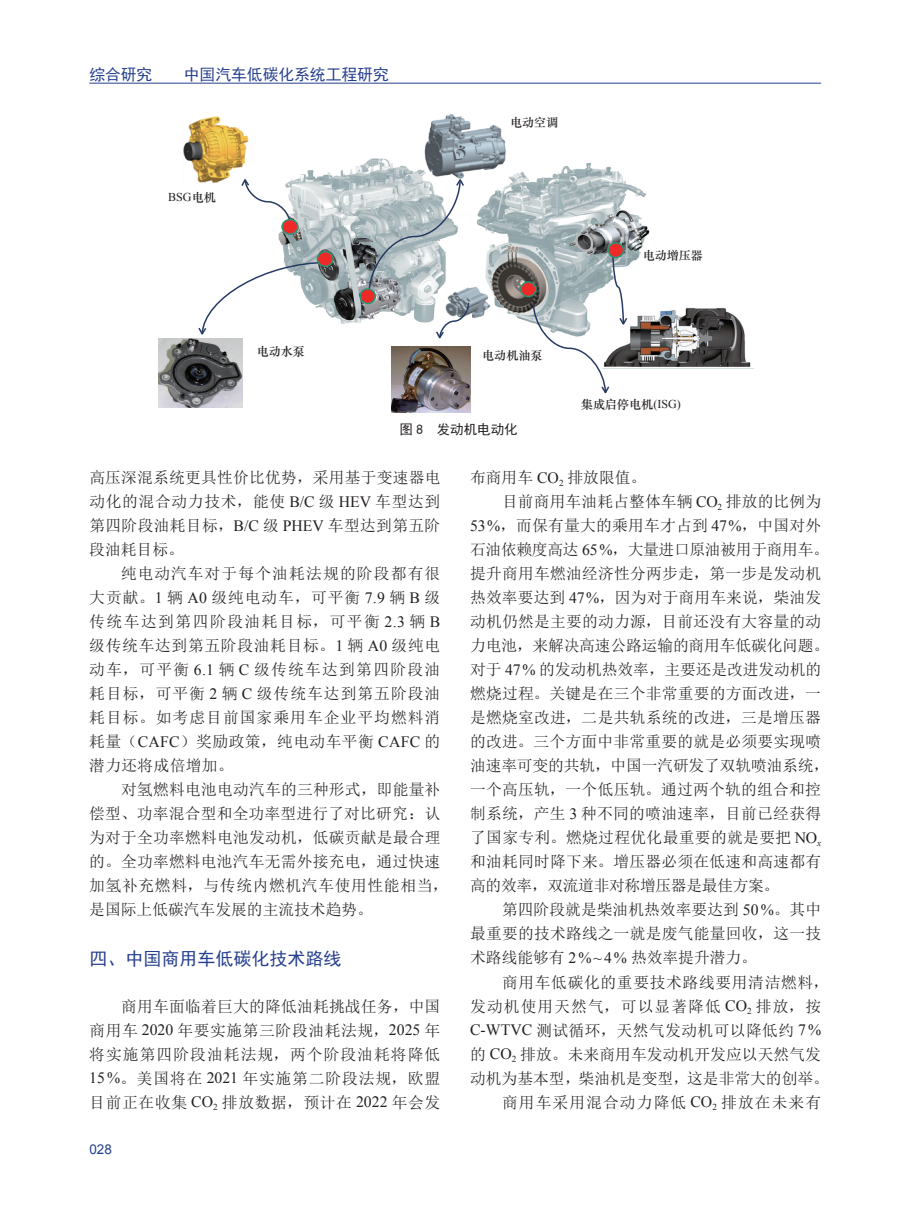
<style>
.page{position:relative;width:919px;height:1217px;background:#fff}
.page>*{position:absolute;margin:0;border:0;box-sizing:border-box;transform-origin:0 0}
.t1{font:18px "Sim Hei";color:#253f8e}
.t2{font:15.75px/24px "Sim Sun";letter-spacing:.015em;color:#231f20;text-align:justify}
.t3{font:15.75px "Sim Sun";letter-spacing:-.01em;color:#231f20}
.t4{font:15.75px "Sim Sun";letter-spacing:-.02em;color:#231f20}
.t5{font:15.75px "Sim Sun";letter-spacing:.07em;color:#231f20}
.t6{font:15.75px "Sim Sun";letter-spacing:-.005em;color:#231f20}
.t7{font:15.75px "Sim Sun";letter-spacing:.04em;color:#231f20}
.t8{font:15.75px "Sim Hei";color:#253f8e}
.t9{font:13.5px "Sim Hei";color:#231f20}
.t10{font:13.5px "Arial";color:#253f8e}
.t11{font:12px "ST Zhongsong";color:#231f20}
.t12{font:12px "Times New Roman";color:#231f20}
.s1{font-family:"ST Zhongsong"}
.s2{font-family:"Times New Roman"}
</style>
<div class="page">
<hr style="left:89px;top:83px;width:732px;height:1px;background:#253f8e">
<img style="left:476px;top:163px;width:174px;height:160px">
<img style="left:628px;top:304px;width:125px;height:65px">
<img style="left:278px;top:158px;width:141px;height:166px">
<svg style="left:241px;top:177px;width:51px;height:50px"></svg>
<svg style="left:198px;top:261px;width:131px;height:74px"></svg>
<img style="left:470px;top:281px;width:32px;height:42px">
<svg style="left:367px;top:177px;width:103px;height:162px"></svg>
<img style="left:419px;top:114px;width:100px;height:68px">
<img style="left:183px;top:117px;width:65px;height:65px">
<div style="left:317px;top:252px;width:16px;height:14px;background:#ee2a29;border-radius:50%"></div>
<div style="left:316px;top:251px;width:18px;height:16px;border:2px solid #2b9374;border-radius:50%"></div>
<img style="left:490px;top:245px;width:57px;height:68px">
<div style="left:282px;top:219px;width:16px;height:15px;background:#ee2a29;border-radius:50%"></div>
<div style="left:281px;top:219px;width:17px;height:16px;border:2px solid #2b9374;border-radius:50%"></div>
<div style="left:360px;top:289px;width:15px;height:14px;background:#ee2a29;border-radius:50%"></div>
<div style="left:359px;top:288px;width:17px;height:16px;border:2px solid #2b9374;border-radius:50%"></div>
<div style="left:607px;top:242px;width:17px;height:16px;border:2px solid #2b9374;border-radius:50%"></div>
<svg style="left:532px;top:246px;width:96px;height:148px"></svg>
<div style="left:520px;top:282px;width:16px;height:14px;background:#ee2a29;border-radius:50%"></div>
<div style="left:520px;top:281px;width:16px;height:16px;border:2px solid #2b9374;border-radius:50%"></div>
<img style="left:392px;top:346px;width:78px;height:66px">
<img style="left:158px;top:338px;width:84px;height:70px">
<p class="t8" style="left:89px;top:66px;width:65px">综合研究</p>
<p class="t8" style="left:184px;top:66px;width:206px">中国汽车低碳化系统工程研究</p>
<p class="t12" style="left:168px;top:189px;width:49px">BSG<span class="s1">电机</span></p>
<p class="t11" style="left:510px;top:114px;width:50px">电动空调</p>
<p class="t11" style="left:642px;top:247px;width:62px">电动增压器</p>
<p class="t11" style="left:257px;top:342px;width:50px">电动水泵</p>
<p class="t11" style="left:482px;top:346px;width:62px">电动机油泵</p>
<p class="t9" style="left:399px;top:422px;width:120px">图 8 发动机电动化</p>
<p class="t11" style="left:581px;top:396px;width:101px">集成启停电机<span class="s2">(ISG)</span></p>
<p class="t2" style="left:89px;top:465px;width:352px">高压深混系统更具性价比优势，采用基于变速器电动化的混合动力技术，能使 <span class="s2">B/C</span> 级 <span class="s2">HEV</span> 车型达到第四阶段油耗目标，<span class="s2">B/C</span> 级 <span class="s2">PHEV</span> 车型达到第五阶段油耗目标。</p>
<p class="t2" style="left:89px;top:561px;width:352px;text-indent:32px">纯电动汽车对于每个油耗法规的阶段都有很大贡献。<span class="s2">1</span> 辆 <span class="s2">A0</span> 级纯电动车，可平衡 <span class="s2">7.9</span> 辆 <span class="s2">B</span> 级传统车达到第四阶段油耗目标，可平衡 <span class="s2">2.3</span> 辆 <span class="s2">B</span>级传统车达到第五阶段油耗目标。<span class="s2">1</span> 辆 <span class="s2">A0</span> 级纯电动车，可平衡 <span class="s2">6.1</span> 辆 <span class="s2">C</span> 级传统车达到第四阶段油耗目标，可平衡 <span class="s2">2</span> 辆 <span class="s2">C</span> 级传统车达到第五阶段油耗目标。如考虑目前国家乘用车企业平均燃料消耗量（<span class="s2">CAFC</span>）奖励政策，纯电动车平衡 <span class="s2">CAFC</span> 的潜力还将成倍增加。</p>
<p class="t2" style="left:89px;top:777px;width:360px;text-align:left;text-indent:32px">对氢燃料电池电动汽车的三种形式，即能量补偿型、功率混合型和全功率型进行了对比研究：认为对于全功率燃料电池发动机，低碳贡献是最合理的。全功率燃料电池汽车无需外接充电，通过快速加氢补充燃料，与传统内燃机汽车使用性能相当，是国际上低碳汽车发展的主流技术趋势。</p>
<p class="t1" style="left:89px;top:949px;width:254px">四、中国商用车低碳化技术路线</p>
<p class="t2" style="left:89px;top:993px;width:352px;text-indent:32px">商用车面临着巨大的降低油耗挑战任务，中国商用车 <span class="s2">2020</span> 年要实施第三阶段油耗法规，<span class="s2">2025</span> 年将实施第四阶段油耗法规，两个阶段油耗将降低<span class="s2">15%</span>。美国将在 <span class="s2">2021</span> 年实施第二阶段法规，欧盟目前正在收集 <span class="s2">CO</span><sub>2</sub> 排放数据，预计在 <span class="s2">2022</span> 年会发</p>
<p class="t10" style="left:89px;top:1140px;width:24px">028</p>
<p class="t2" style="left:470px;top:465px;width:178px">布商用车 <span class="s2">CO</span><sub>2</sub> 排放限值。</p>
<p class="t2" style="left:502px;top:489px;width:320px">目前商用车油耗占整体车辆 <span class="s2">CO</span><sub>2</sub> 排放的比例为</p>
<p class="t2" style="left:470px;top:513px;width:352px"><span class="s2">53%</span>，而保有量大的乘用车才占到 <span class="s2">47%</span>，中国对外</p>
<p class="t4" style="left:470px;top:541px;width:360px">石油依赖度高达 <span class="s2">65%</span>，大量进口原油被用于商用车。</p>
<p class="t2" style="left:470px;top:561px;width:352px">提升商用车燃油经济性分两步走，第一步是发动机</p>
<p class="t2" style="left:470px;top:585px;width:352px">热效率要达到 <span class="s2">47%</span>，因为对于商用车来说，柴油发</p>
<p class="t2" style="left:470px;top:609px;width:352px">动机仍然是主要的动力源，目前还没有大容量的动</p>
<p class="t3" style="left:470px;top:637px;width:360px">力电池，来解决高速公路运输的商用车低碳化问题。</p>
<p class="t6" style="left:470px;top:661px;width:352px">对于 <span class="s2">47%</span> 的发动机热效率，主要还是改进发动机的</p>
<p class="t2" style="left:470px;top:681px;width:352px">燃烧过程。关键是在三个非常重要的方面改进，一</p>
<p class="t2" style="left:470px;top:705px;width:352px">是燃烧室改进，二是共轨系统的改进，三是增压器</p>
<p class="t2" style="left:470px;top:729px;width:352px">的改进。三个方面中非常重要的就是必须要实现喷</p>
<p class="t3" style="left:470px;top:757px;width:360px">油速率可变的共轨，中国一汽研发了双轨喷油系统，</p>
<p class="t2" style="left:470px;top:777px;width:352px">一个高压轨，一个低压轨。通过两个轨的组合和控</p>
<p class="t2" style="left:470px;top:801px;width:352px">制系统，产生 <span class="s2">3</span> 种不同的喷油速率，目前已经获得</p>
<p class="t2" style="left:470px;top:825px;width:352px">了国家专利。燃烧过程优化最重要的就是要把 <span class="s2">NO</span><sub>x</sub></p>
<p class="t2" style="left:470px;top:849px;width:352px">和油耗同时降下来。增压器必须在低速和高速都有</p>
<p class="t4" style="left:470px;top:877px;width:311px">高的效率，双流道非对称增压器是最佳方案。</p>
<p class="t2" style="left:502px;top:897px;width:320px">第四阶段就是柴油机热效率要达到 <span class="s2">50 %</span>。其中</p>
<p class="t2" style="left:470px;top:921px;width:352px">最重要的技术路线之一就是废气能量回收，这一技</p>
<p class="t2" style="left:470px;top:945px;width:288px">术路线能够有 <span class="s2">2%~4%</span> 热效率提升潜力。</p>
<p class="t7" style="left:502px;top:973px;width:328px">商用车低碳化的重要技术路线要用清洁燃料，</p>
<p class="t5" style="left:470px;top:997px;width:352px">发动机使用天然气，可以显著降低 <span class="s2">CO</span><sub>2</sub> 排放，按</p>
<p class="t2" style="left:470px;top:1017px;width:352px"><span class="s2">C-WTVC</span> 测试循环，天然气发动机可以降低约 <span class="s2">7%</span></p>
<p class="t2" style="left:470px;top:1041px;width:352px">的 <span class="s2">CO</span><sub>2</sub> 排放。未来商用车发动机开发应以天然气发</p>
<p class="t2" style="left:470px;top:1065px;width:360px">动机为基本型，柴油机是变型，这是非常大的创举。</p>
<p class="t5" style="left:502px;top:1093px;width:320px">商用车采用混合动力降低 <span class="s2">CO</span><sub>2</sub> 排放在未来有</p>
</div>
